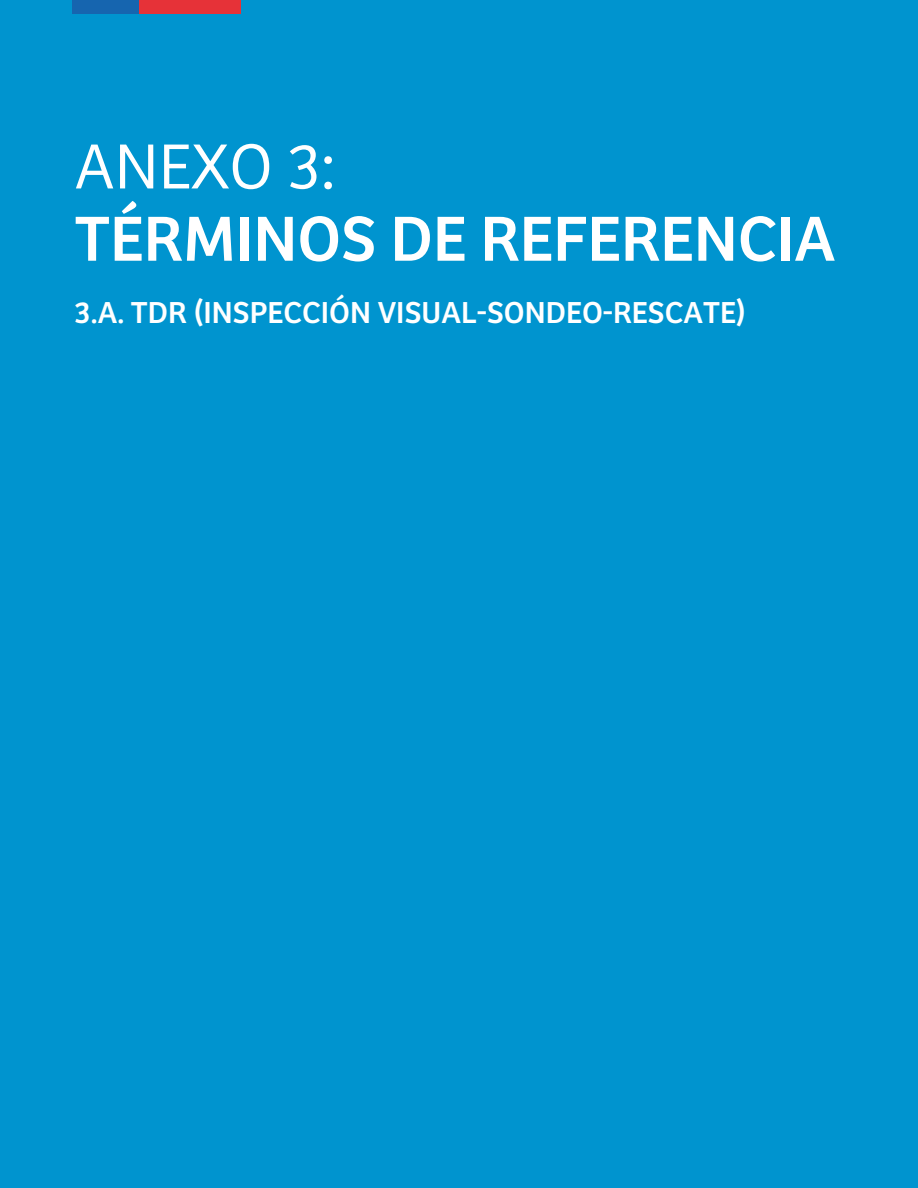
<style>
.page{position:relative;width:918px;height:1188px;background:#0094cf}
.page>*{position:absolute;margin:0;border:0;box-sizing:border-box;transform-origin:0 0}
._1_1{font:66px "Bree";color:#fff}
._1_1-2{font:300 66px "Bree";color:#fff}
._1_1-3{font:31.5px "Bree";color:#fff}
</style>
<div class="page">
<div style="left:72px;top:0;width:68px;height:13px;background:#1665af"></div>
<div style="left:139px;top:0;width:102px;height:13px;background:#e63238"></div>
<p class="_1_1-2" style="left:75px;top:129px;width:262px">ANEXO 3:</p>
<p class="_1_1" style="left:75px;top:200px;width:762px">TÉRMINOS DE REFERENCIA</p>
<p class="_1_1-3" style="left:75px;top:294px;width:673px">3.A. TDR (INSPECCIÓN VISUAL-SONDEO-RESCATE)</p>
</div>
